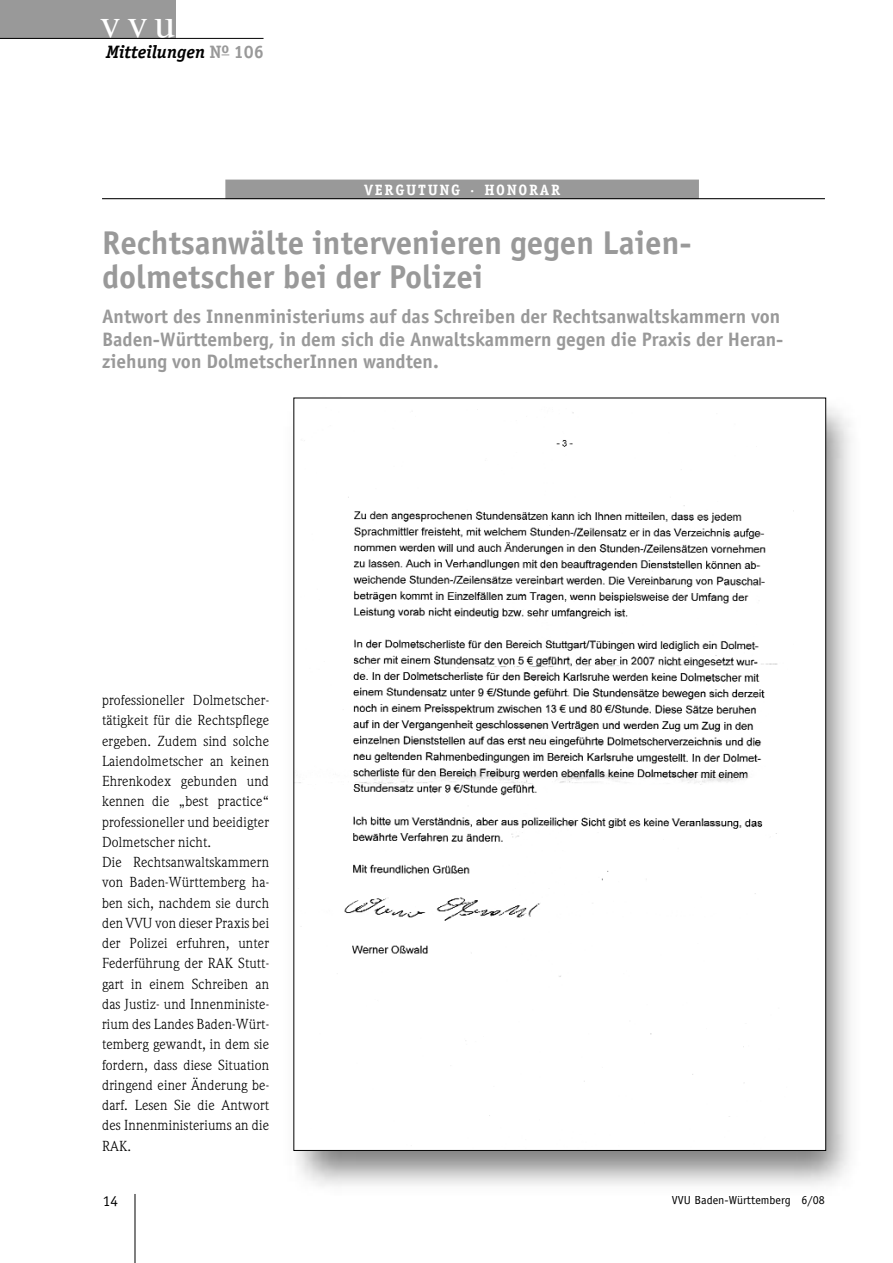
<style>
.page{position:relative;width:893px;height:1263px;background:#fff}
.page>*{position:absolute;margin:0;border:0;box-sizing:border-box;transform-origin:0 0}
.t1{font:42px "Times";color:#fff}
.t2{font:700 33px/34.5px "Officina Sans";color:#999}
.t3{font:700 19.5px/22.5px "Officina Sans";color:#999}
.t4{font:italic 700 18px "Officina Serif";color:#000}
.t5{font:700 15px "Officina Serif";letter-spacing:.11em;color:#fff}
.t6{font:15px "Officina Sans";color:#000}
.t7{font:14.25px/20.2px "Weidemann";letter-spacing:.01em;color:#000}
.t8{font:12px "Officina Sans";color:#000}
.s1{font-style:normal;color:#999}
</style>
<div class="page">
<div style="left:0;top:0;width:175px;height:38px;background:#999"></div>
<hr style="left:0;top:38px;width:264px;height:1px;background:#000">
<hr style="left:135px;top:1194px;width:1px;height:69px;background:#000">
<div style="left:225px;top:180px;width:474px;height:19px;background:#999"></div>
<hr style="left:102px;top:198px;width:723px;height:1px;background:#000">
<img style="left:293px;top:397px;width:558px;height:789px">
<img style="left:296px;top:403px;width:521px;height:746px">
<h1 class="t1" style="left:100px;top:6px;width:77px">vvu</h1>
<p class="t4" style="left:106px;top:45px;width:159px">Mitteilungen <span class="s1">N</span><sup>o</sup> <span class="s1">106</span></p>
<p class="t5" style="left:364px;top:184px;width:198px">VERGUTUNG · HONORAR</p>
<h2 class="t2" style="left:102px;top:228px;width:591px">Rechtsanwälte intervenieren gegen Laien&shy;dolmetscher bei der Polizei</h2>
<h3 class="t3" style="left:102px;top:307px;width:683px">Antwort des Innenministeriums auf das Schreiben der Rechtsanwaltskammern von<br>Baden-Württemberg, in dem sich die Anwaltskammern gegen die Praxis der Heran&shy;ziehung von DolmetscherInnen wandten.</h3>
<p class="t7" style="left:102px;top:691px;width:169px">professioneller Dolmetscher&shy;tätigkeit für die Rechtspflege ergeben. Zudem sind solche<br>Laiendolmetscher an keinen<br>Ehrenkodex gebunden und kennen die „best practice“ professioneller und beeidigter<br>Dolmetscher nicht.<br>Die Rechtsanwaltskammern von Baden-Württemberg ha&shy;ben sich, nachdem sie durch den VVU von dieser Praxis bei der Polizei erfuhren, unter<br>Federführung der RAK Stutt&shy;gart in einem Schreiben an das Justiz- und Innenministe&shy;rium des Landes Baden-Würt&shy;temberg gewandt, in dem sie fordern, dass diese Situation dringend einer Änderung be&shy;darf. Lesen Sie die Antwort des Innenministeriums an die<br>RAK.</p>
<p class="t6" style="left:103px;top:1195px;width:16px">14</p>
<p class="t8" style="left:672px;top:1195px;width:155px">VVU Baden-Württemberg 6/08</p>
</div>
